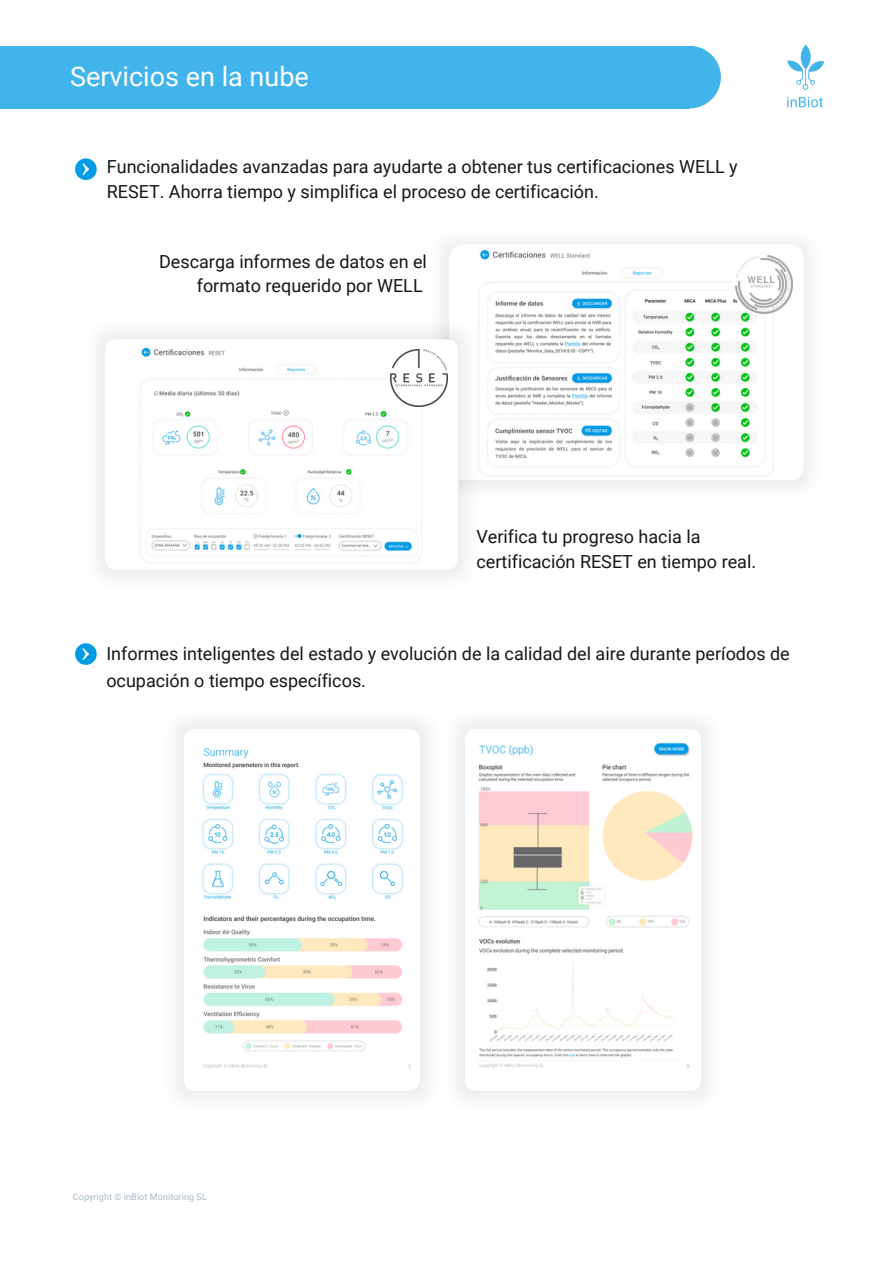
<style>
.page{position:relative;width:894px;height:1264px;background:#fff}
.page>*{position:absolute;margin:0;border:0;box-sizing:border-box;transform-origin:0 0}
.t1{font:27px "Roboto";color:#fff}
.t2{font:18px/24.8px "Roboto";color:#14171a}
.t3{font:9px "Roboto";letter-spacing:.01em;color:#aab8c2}
</style>
<div class="page">
<svg style="left:75px;top:643px;width:21px;height:21px"></svg>
<svg style="left:75px;top:158px;width:21px;height:22px"></svg>
<img style="left:201px;top:748px;width:210px;height:321px">
<img style="left:478px;top:742px;width:215px;height:327px">
<div style="left:659px;top:46px;width:61px;height:62px;background:#40b4eb;border-radius:50%"></div>
<div style="left:0;top:46px;width:689px;height:62px;background:#40b4eb"></div>
<img style="left:787px;top:44px;width:38px;height:64px">
<img style="left:478px;top:249px;width:296px;height:228px">
<svg style="left:731px;top:252px;width:64px;height:63px"></svg>
<img style="left:735px;top:256px;width:57px;height:57px">
<img style="left:98px;top:310px;width:389px;height:267px">
<svg style="left:387px;top:345px;width:64px;height:64px"></svg>
<img style="left:391px;top:350px;width:56px;height:56px">
<h1 class="t1" style="left:70px;top:61px;width:240px">Servicios en la nube</h1>
<p class="t2" style="left:107px;top:154px;width:632px">Funcionalidades avanzadas para ayudarte a obtener tus certificaciones WELL y<br>RESET. Ahorra tiempo y simplifica el proceso de certificación.</p>
<h2 class="t2" style="left:159px;top:249px;width:269px;text-align:right">Descarga informes de datos en el formato requerido por WELL</h2>
<h1 class="t2" style="left:476px;top:524px;width:281px">Verifica tu progreso hacia la certificación RESET en tiempo real.</h1>
<p class="t2" style="left:106px;top:640px;width:684px;line-height:27px">Informes inteligentes del estado y evolución de la calidad del aire durante períodos de ocupación o tiempo específicos.</p>
<p class="t3" style="left:73px;top:1191px;width:135px">Copyright © inBiot Monitoring SL</p>
</div>
